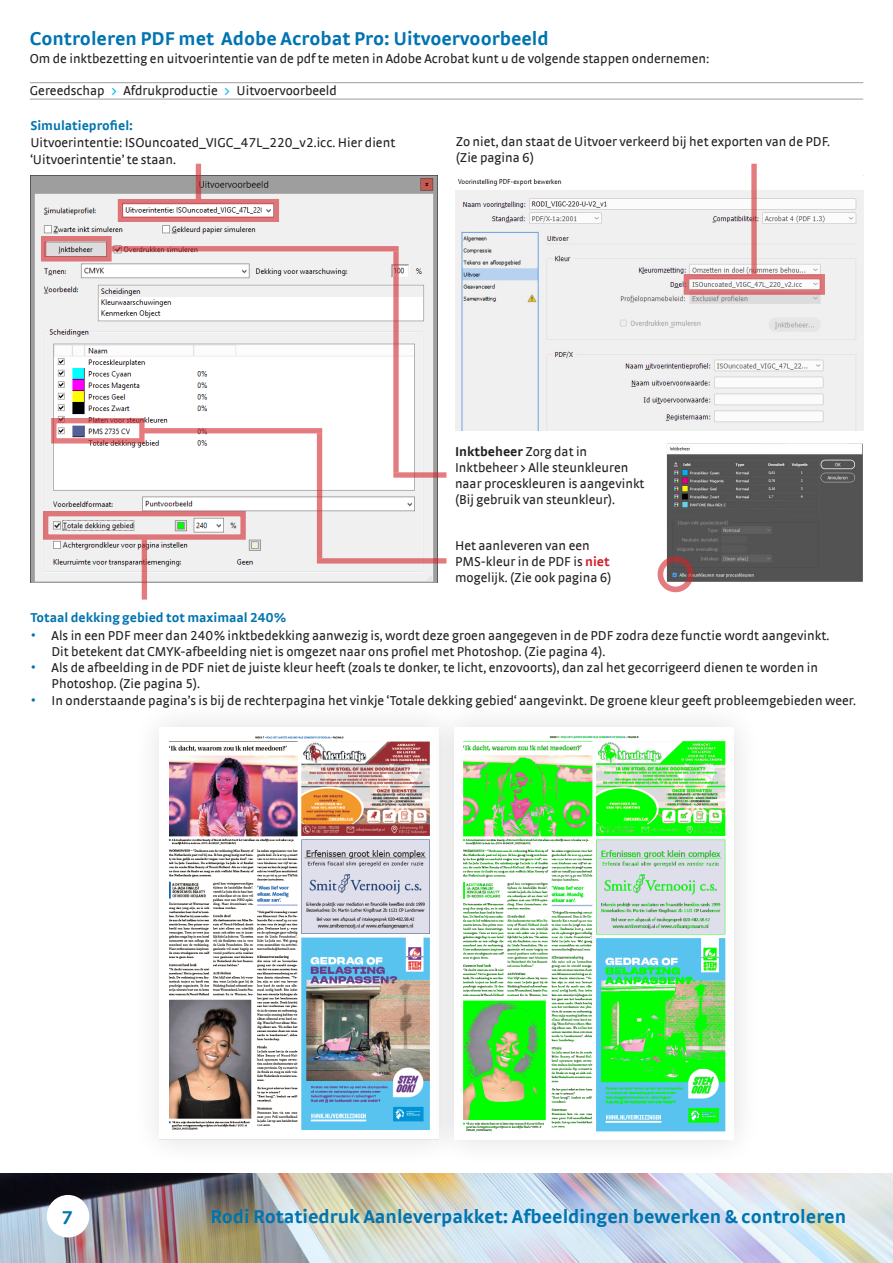
<style>
.page{position:relative;width:893px;height:1263px;background:#fff}
.page>*{position:absolute;margin:0;border:0;box-sizing:border-box;transform-origin:0 0}
.t1{font:700 19.5px "Strada TF";color:#0074b0}
.t2{font:13.5px/16.2px "Strada TF";color:#231f20}
.t3{font:700 13.5px "Strada TF";color:#0074b0}
.s1{color:#01bdf2}
.s2{font-weight:700}
.s3{font-weight:700;color:#d1232a}
.s4{font-size:16.5px;color:#0074b0}
</style>
<div class="page">
<img style="left:0;top:1174px;width:893px;height:89px">
<div style="left:47px;top:1195px;width:42px;height:42px;background:#fff;border-radius:50%"></div>
<hr style="left:30px;top:82px;width:833px;height:1px;background:#a8a9ad">
<hr style="left:30px;top:99px;width:833px;height:1px;background:#a8a9ad">
<img style="left:455px;top:179px;width:408px;height:251px">
<svg style="left:751px;top:164px;width:6px;height:110px"></svg>
<img style="left:30px;top:176px;width:408px;height:406px">
<svg style="left:196px;top:164px;width:5px;height:35px"></svg>
<div style="left:118px;top:199px;width:161px;height:23px;border:5px solid #d1232a"></div>
<div style="left:144px;top:428px;width:178px;height:5px;background:#e37b7f"></div>
<svg style="left:112px;top:246px;width:287px;height:5px"></svg>
<div style="left:317px;top:558px;width:129px;height:5px;background:#dd7579"></div>
<svg style="left:393px;top:472px;width:53px;height:6px"></svg>
<div style="left:51px;top:418px;width:94px;height:25px;border:5px solid #d1232a"></div>
<div style="left:317px;top:433px;width:5px;height:125px;background:#e37b7f"></div>
<div style="left:393px;top:251px;width:6px;height:221px;background:#e37b7f"></div>
<svg style="left:142px;top:540px;width:5px;height:60px"></svg>
<img style="left:160px;top:736px;width:267px;height:404px">
<div style="left:427px;top:699px;width:334px;height:469px;background:#231f20;opacity:.15"></div>
<img style="left:455px;top:727px;width:279px;height:413px">
<svg style="left:657px;top:443px;width:206px;height:148px"></svg>
<div style="left:658px;top:556px;width:35px;height:36px;border:6px solid #d1232a;border-radius:50%"></div>
<h1 class="t1" style="left:30px;top:27px;width:521px">Controleren PDF met Adobe Acrobat Pro: Uitvoervoorbeeld</h1>
<p class="t2" style="left:30px;top:50px;width:681px">Om de inktbezetting en uitvoerintentie van de pdf te meten in Adobe Acrobat kunt u de volgende stappen ondernemen:</p>
<p class="t2" style="left:30px;top:82px;width:309px">Gereedschap <span class="s1">&gt;</span> Afdrukproductie <span class="s1">&gt;</span> Uitvoervoorbeeld</p>
<p class="t3" style="left:30px;top:117px;width:104px">Simulatieprofiel:</p>
<p class="t2" style="left:30px;top:135px;width:366px">Uitvoerintentie: ISOuncoated_VIGC_47L_220_v2.icc. Hier dient ‘Uitvoerintentie’ te staan.</p>
<p class="t2" style="left:456px;top:133px;width:376px">Zo niet, dan staat de Uitvoer verkeerd bij het exporten van de PDF. (Zie pagina 6)</p>
<p class="t2" style="left:455px;top:443px;width:191px"><span class="s2">Inktbeheer</span> Zorg dat in<br>Inktbeheer &gt; Alle steunkleuren naar proceskleuren is aangevinkt (Bij gebruik van steunkleur).</p>
<p class="t2" style="left:455px;top:537px;width:158px">Het aanleveren van een<br>PMS-kleur in de PDF is <span class="s3">niet </span>mogelijk. (Zie ook pagina 6)</p>
<p class="t3" style="left:30px;top:610px;width:257px">Totaal dekking gebied tot maximaal 240%</p>
<p class="t2" style="left:52px;top:627px;width:779px;text-indent:-21px"><span class="s4">•</span> Als in een PDF meer dan 240% inktbedekking aanwezig is, wordt deze groen aangegeven in de PDF zodra deze functie wordt aangevinkt.<br>Dit betekent dat CMYK-afbeelding niet is omgezet naar ons profiel met Photoshop. (Zie pagina 4).</p>
<p class="t2" style="left:52px;top:659px;width:768px;text-indent:-21px"><span class="s4">•</span> Als de afbeelding in de PDF niet de juiste kleur heeft (zoals te donker, te licht, enzovoorts), dan zal het gecorrigeerd dienen te worden in<br>Photoshop. (Zie pagina 5).</p>
<p class="t2" style="left:30px;top:692px;width:827px"><span class="s4">•</span> In onderstaande pagina’s is bij de rechterpagina het vinkje ‘Totale dekking gebied‘ aangevinkt. De groene kleur geeft probleemgebieden weer.</p>
<h1 class="t1" style="left:61px;top:1205px;width:13px">7</h1>
<h1 class="t1" style="left:210px;top:1204px;width:637px">Rodi Rotatiedruk Aanleverpakket: Afbeeldingen bewerken &amp; controleren</h1>
</div>
